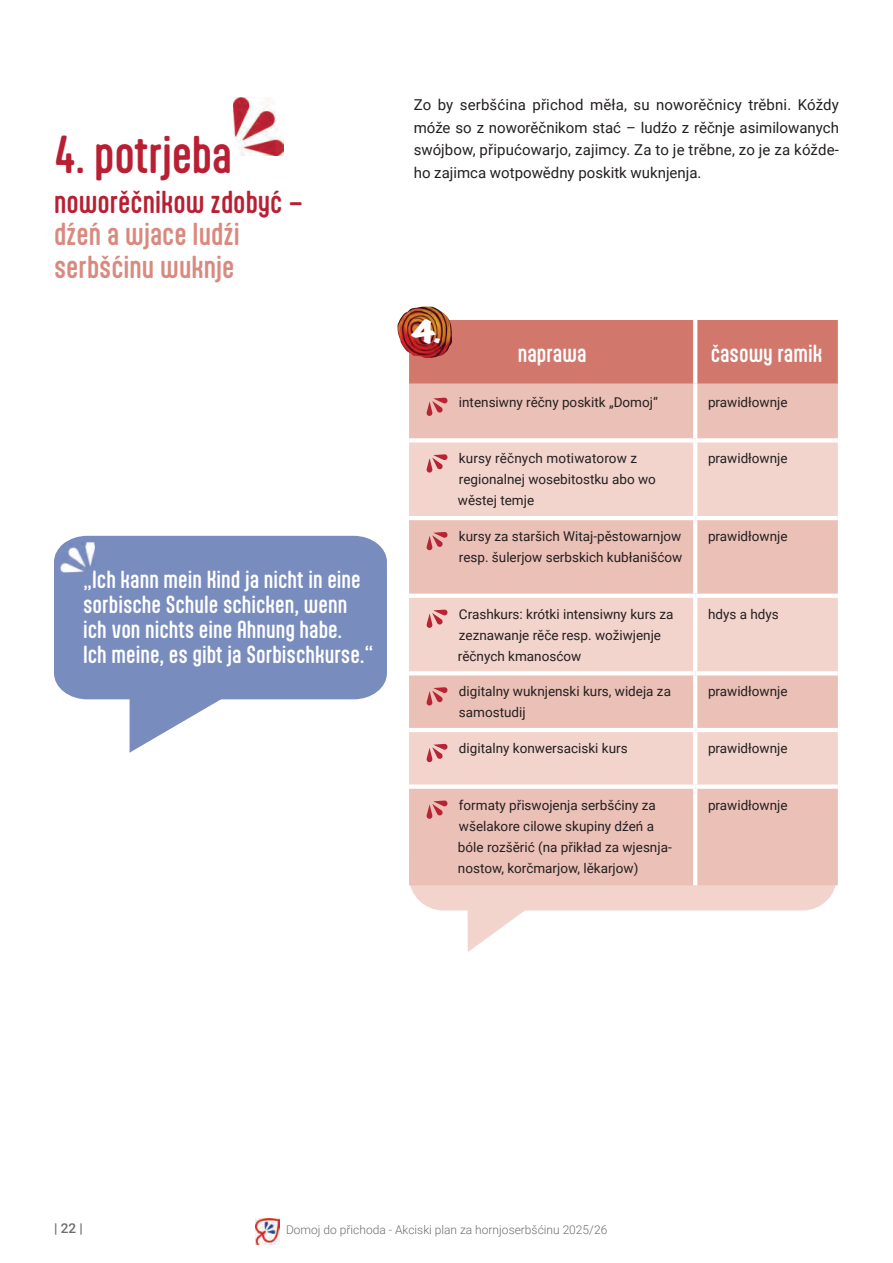
<style>
.page{position:relative;width:893px;height:1263px;background:#fff}
.page>*{position:absolute;margin:0;border:0;box-sizing:border-box;transform-origin:0 0}
.t1{font:500 45px "Aptly";letter-spacing:-.01em;color:#b91f33}
.t2{font:500 27px/32.4px "Aptly";color:#d98a7f}
.t3{font:500 27px "Aptly";color:#b91f33}
.t4{font:expanded 27px "Marker Felt";color:#fff;scale:1.33 1}
.t5{font:500 21px/25.2px "Aptly";color:#fff}
.t6{font:15px/22.5px "Roboto";color:#231f20;text-align:justify}
.t7{font:13.5px/21px "Roboto";color:#231f20}
.t8{font:500 13.5px "Roboto";color:#6c6d70}
.t9{font:300 12px "Roboto";color:#6c6d70}
</style>
<div class="page">
<img style="left:255px;top:1218px;width:24px;height:26px">
<svg style="left:409px;top:885px;width:428px;height:67px"></svg>
<img style="left:233px;top:98px;width:51px;height:57px">
<div style="left:409px;top:320px;width:429px;height:64px;background:#d1776c"></div>
<div style="left:409px;top:384px;width:429px;height:501px;background:#ebc0b7"></div>
<svg style="left:409px;top:443px;width:429px;height:341px;background:#efccc4"></svg>
<hr style="left:693px;top:384px;width:4px;height:54px;background:#fff">
<div style="left:409px;top:438px;width:286px;height:5px;background:#fff"></div>
<div style="left:695px;top:438px;width:143px;height:5px;background:#fff"></div>
<hr style="left:693px;top:443px;width:4px;height:73px;background:#fff">
<hr style="left:409px;top:516px;width:286px;height:4px;background:#fff">
<hr style="left:695px;top:516px;width:143px;height:4px;background:#fff">
<hr style="left:693px;top:520px;width:4px;height:74px;background:#fff">
<hr style="left:409px;top:594px;width:286px;height:4px;background:#fff">
<hr style="left:695px;top:594px;width:143px;height:4px;background:#fff">
<hr style="left:693px;top:598px;width:4px;height:73px;background:#fff">
<svg style="left:409px;top:671px;width:286px;height:4px"></svg>
<svg style="left:695px;top:671px;width:143px;height:4px"></svg>
<hr style="left:693px;top:675px;width:4px;height:53px;background:#fff">
<hr style="left:409px;top:728px;width:286px;height:4px;background:#fff">
<hr style="left:695px;top:728px;width:143px;height:4px;background:#fff">
<hr style="left:693px;top:732px;width:4px;height:52px;background:#fff">
<div style="left:409px;top:784px;width:286px;height:5px;background:#fff"></div>
<div style="left:695px;top:784px;width:143px;height:5px;background:#fff"></div>
<hr style="left:693px;top:789px;width:4px;height:96px;background:#fff">
<svg style="left:693px;top:320px;width:4px;height:64px"></svg>
<svg style="left:426px;top:398px;width:22px;height:18px"></svg>
<svg style="left:426px;top:454px;width:22px;height:19px"></svg>
<svg style="left:426px;top:532px;width:22px;height:18px"></svg>
<svg style="left:426px;top:609px;width:22px;height:19px"></svg>
<svg style="left:426px;top:687px;width:22px;height:19px"></svg>
<svg style="left:426px;top:744px;width:22px;height:18px"></svg>
<svg style="left:426px;top:800px;width:22px;height:19px"></svg>
<img style="left:398px;top:306px;width:54px;height:52px">
<div style="left:54px;top:536px;width:333px;height:163px;background:#798cbe"></div>
<svg style="left:130px;top:689px;width:108px;height:64px"></svg>
<img style="left:60px;top:542px;width:35px;height:30px">
<svg style="left:84px;top:570px;width:11px;height:2px"></svg>
<h1 class="t1" style="left:54px;top:127px;width:180px">4. potrjeba</h1>
<h2 class="t3" style="left:54px;top:185px;width:251px">noworěčnikow zdobyć –</h2>
<h2 class="t2" style="left:54px;top:218px;width:187px">dźeń a wjace ludźi serbšćinu wuknje</h2>
<h3 class="t5" style="left:83px;top:566px;width:292px">„Ich kann mein Kind ja nicht in eine sorbische Schule schicken, wenn ich von nichts eine Ahnung habe.<br>Ich meine, es gibt ja Sorbischkurse.“</h3>
<p class="t6" style="left:414px;top:93px;width:427px">Zo by serbšćina přichod měła, su noworěčnicy trěbni. Kóždy móže so z noworěčnikom stać – ludźo z rěčnje asimilowanych swójbow, připućowarjo, zajimcy. Za to je trěbne, zo je za kóžde-</p>
<p class="t6" style="left:414px;top:161px;width:289px">ho zajimca wotpowědny poskitk wuknjenja.</p>
<h2 class="t4" style="left:411px;top:311px;width:23px">4.</h2>
<h3 class="t5" style="left:518px;top:340px;width:70px">naprawa</h3>
<h3 class="t5" style="left:711px;top:340px;width:113px">časowy ramik</h3>
<p class="t7" style="left:459px;top:391px;width:200px">intensiwny rěčny poskitk „Domoj“</p>
<p class="t7" style="left:708px;top:391px;width:81px">prawidłownje</p>
<p class="t7" style="left:458px;top:447px;width:199px">kursy rěčnych motiwatorow z regionalnej wosebitostku abo wo wěstej temje</p>
<p class="t7" style="left:708px;top:447px;width:81px">prawidłownje</p>
<p class="t7" style="left:459px;top:525px;width:225px">kursy za staršich Witaj-pěstowarnjow resp. šulerjow serbskich kubłanišćow</p>
<p class="t7" style="left:708px;top:525px;width:81px">prawidłownje</p>
<p class="t7" style="left:458px;top:603px;width:217px">Crashkurs: krótki intensiwny kurs za zeznawanje rěče resp. wožiwjenje rěčnych kmanosćow</p>
<p class="t7" style="left:708px;top:603px;width:72px">hdys a hdys</p>
<p class="t7" style="left:459px;top:680px;width:214px">digitalny wuknjenski kurs, wideja za samostudij</p>
<p class="t7" style="left:708px;top:680px;width:81px">prawidłownje</p>
<p class="t7" style="left:459px;top:737px;width:170px">digitalny konwersaciski kurs</p>
<p class="t7" style="left:708px;top:737px;width:81px">prawidłownje</p>
<p class="t7" style="left:458px;top:794px;width:215px">formaty přiswojenja serbšćiny za wšelakore cilowe skupiny dźeń a bóle rozšěrić (na přikład za wjesnja&shy;nostow, korčmarjow, lěkarjow)</p>
<p class="t7" style="left:708px;top:794px;width:81px">prawidłownje</p>
<p class="t8" style="left:54px;top:1219px;width:30px">| 22 |</p>
<p class="t9" style="left:286px;top:1221px;width:323px">Domoj do přichoda - Akciski plan za hornjoserbšćinu 2025/26</p>
</div>
